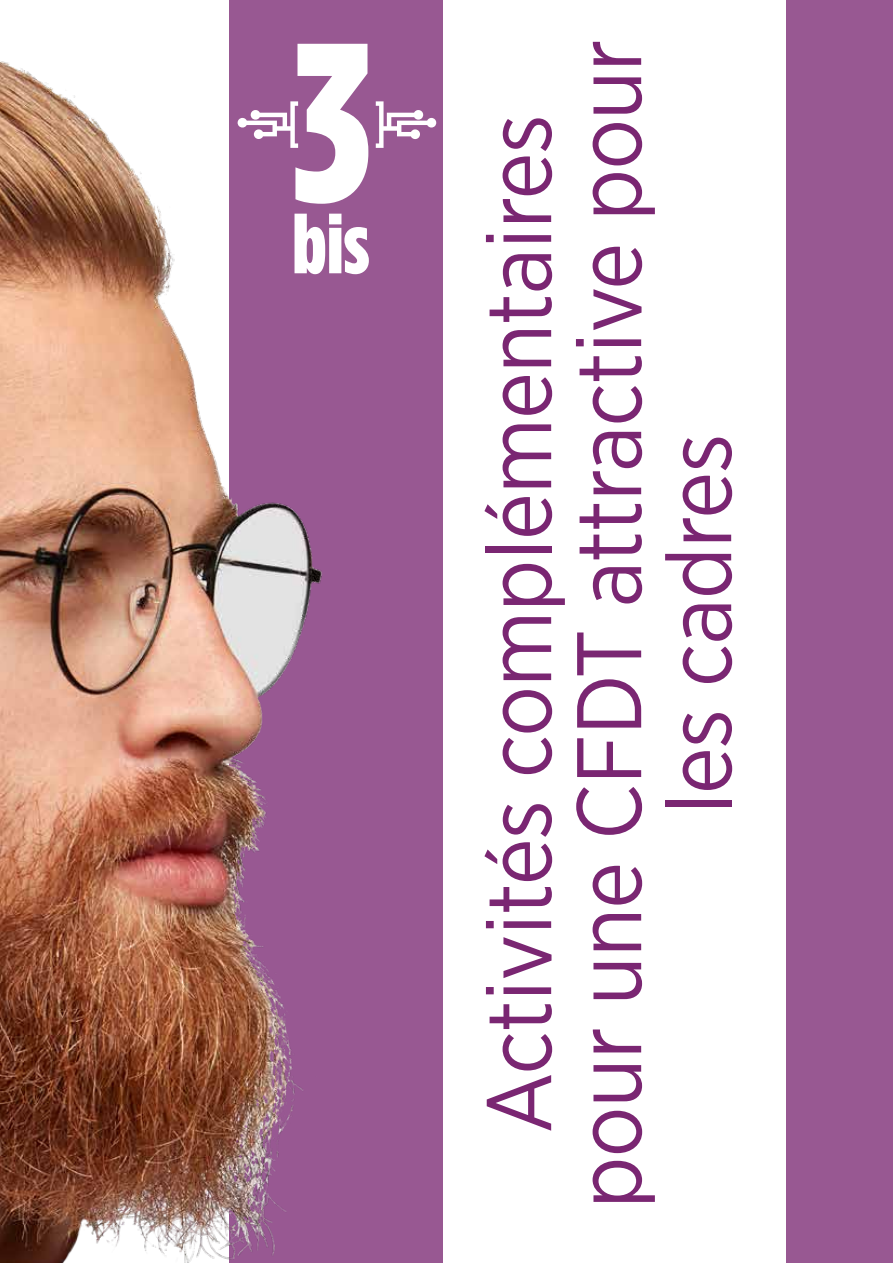
<style>
.page{position:relative;width:893px;height:1263px;background:#fff}
.page>*{position:absolute;margin:0;border:0;box-sizing:border-box;transform-origin:0 0}
.t1{font:900 225px "Gotham Condensed";color:#fff}
.t2{font:91.5px/90px "Gotham Narrow";letter-spacing:-.01em;color:#7a2672;text-align:center}
.t3{font:900 84px "Gotham Condensed";color:#fff}
.t4{font:54px "Origin Tech";color:#fff}
</style>
<div class="page">
<div style="left:230px;top:0;width:213px;height:1263px;background:#985892"></div>
<img style="left:0;top:0;width:322px;height:1263px">
<div style="left:787px;top:0;width:106px;height:1263px;background:#985892"></div>
<h1 class="t1" style="left:292px;top:-11px;width:81px">3</h1>
<p class="t3" style="left:292px;top:194px;width:79px">bis</p>
<p class="t4" style="left:236px;top:92px;width:66px">{</p>
<p class="t4" style="left:374px;top:92px;width:66px">}</p>
<p class="t2" style="left:472px;top:1209px;width:1171px;rotate:-90deg">Activités complémentaires pour une CFDT attractive pour les cadres</p>
</div>
